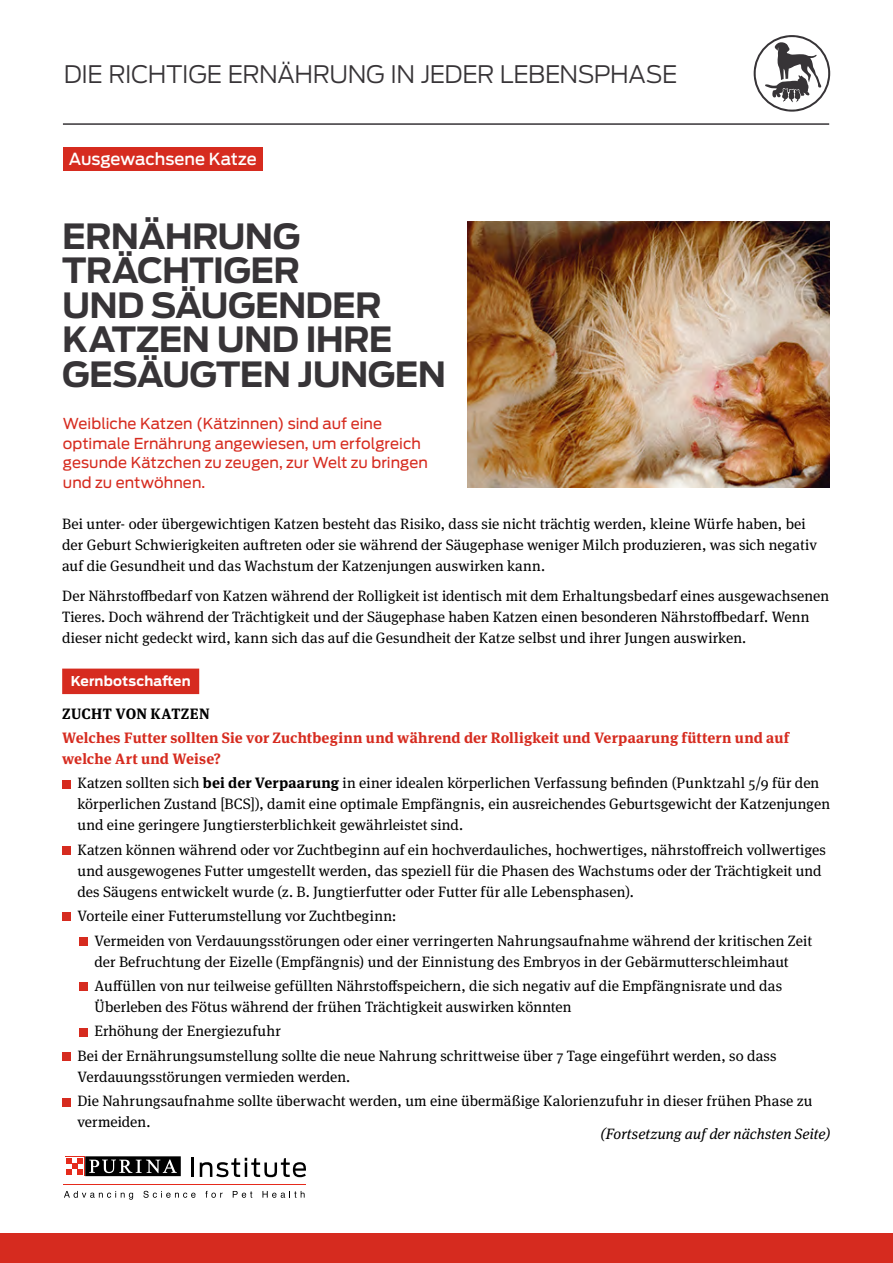
<style>
.page{position:relative;width:893px;height:1263px;background:#fff}
.page>*{position:absolute;margin:0;border:0;box-sizing:border-box;transform-origin:0 0}
.t1{font:700 34.5px/34.5px "Antenna";letter-spacing:-.025em;color:#373437}
.t2{font:300 24px "Antenna";letter-spacing:-.015em;color:#373437}
.t3{font:500 16.5px "Antenna";letter-spacing:-.005em;color:#fff}
.t4{font:15px/21px "Meta Serif Pro";letter-spacing:.005em;color:#000}
.t5{font:15px/19.5px "Antenna";color:#d62b1f}
.t6{font:700 15px/21px "Meta Serif Pro";letter-spacing:.005em;color:#d62b1f}
.t7{font:italic 15px "Meta Serif Pro";letter-spacing:.005em;color:#000}
.t8{font:700 15px "Meta Serif Pro";letter-spacing:.025em;color:#000}
.t9{font:700 13.5px "Antenna";letter-spacing:.01em;color:#fff}
.s1{font-weight:700}
</style>
<div class="page">
<svg style="left:754px;top:35px;width:76px;height:77px"></svg>
<div style="left:0;top:1233px;width:893px;height:30px;background:#d62b1f"></div>
<hr style="left:63px;top:123px;width:766px;height:2px;background:#373437">
<hr style="left:64px;top:1184px;width:242px;height:1px;background:#e52a1b">
<svg style="left:192px;top:1158px;width:2px;height:19px"></svg>
<svg style="left:200px;top:1158px;width:106px;height:19px"></svg>
<svg style="left:64px;top:1191px;width:69px;height:9px"></svg>
<svg style="left:143px;top:1191px;width:53px;height:7px"></svg>
<svg style="left:205px;top:1191px;width:18px;height:7px"></svg>
<svg style="left:233px;top:1191px;width:19px;height:7px"></svg>
<svg style="left:262px;top:1191px;width:43px;height:7px"></svg>
<svg style="left:85px;top:1176px;width:96px;height:1px"></svg>
<svg style="left:65px;top:1156px;width:20px;height:20px"></svg>
<div style="left:85px;top:1156px;width:96px;height:20px;background:#000"></div>
<svg style="left:89px;top:1159px;width:88px;height:14px"></svg>
<div style="left:65px;top:1157px;width:19px;height:18px;background:#fff"></div>
<svg style="left:66px;top:1158px;width:17px;height:17px"></svg>
<img style="left:468px;top:221px;width:361px;height:267px">
<div style="left:63px;top:147px;width:200px;height:24px;background:#d62b1f"></div>
<div style="left:62px;top:669px;width:137px;height:25px;background:#d62b1f"></div>
<div style="left:62px;top:780px;width:9px;height:8px;background:#d62b1f"></div>
<div style="left:62px;top:846px;width:9px;height:9px;background:#d62b1f"></div>
<div style="left:62px;top:913px;width:9px;height:8px;background:#d62b1f"></div>
<div style="left:79px;top:937px;width:9px;height:9px;background:#d62b1f"></div>
<div style="left:79px;top:982px;width:9px;height:9px;background:#d62b1f"></div>
<div style="left:79px;top:1028px;width:9px;height:8px;background:#d62b1f"></div>
<div style="left:62px;top:1052px;width:9px;height:9px;background:#d62b1f"></div>
<div style="left:62px;top:1098px;width:9px;height:8px;background:#d62b1f"></div>
<h2 class="t2" style="left:64px;top:58px;width:615px">DIE RICHTIGE ERNÄHRUNG IN JEDER LEBENSPHASE</h2>
<p class="t3" style="left:69px;top:148px;width:189px">Ausgewachsene Katze</p>
<h1 class="t1" style="left:62px;top:219px;width:385px">ERNÄHRUNG<br>TRÄCHTIGER<br>UND SÄUGENDER<br>KATZEN UND IHRE<br>GESÄUGTEN JUNGEN</h1>
<p class="t5" style="left:63px;top:414px;width:366px">Weibliche Katzen (Kätzinnen) sind auf eine optimale Ernährung angewiesen, um erfolgreich gesunde Kätzchen zu zeugen, zur Welt zu bringen und zu entwöhnen.</p>
<p class="t4" style="left:62px;top:513px;width:756px">Bei unter- oder übergewichtigen Katzen besteht das Risiko, dass sie nicht trächtig werden, kleine Würfe haben, bei der Geburt Schwierigkeiten auftreten oder sie während der Säugephase weniger Milch produzieren, was sich negativ auf die Gesundheit und das Wachstum der Katzenjungen auswirken kann.</p>
<p class="t4" style="left:62px;top:584px;width:768px">Der Nährstoffbedarf von Katzen während der Rolligkeit ist identisch mit dem Erhaltungsbedarf eines ausgewachsenen<br>Tieres. Doch während der Trächtigkeit und der Säugephase haben Katzen einen besonderen Nährstoffbedarf. Wenn dieser nicht gedeckt wird, kann sich das auf die Gesundheit der Katze selbst und ihrer Jungen auswirken.</p>
<p class="t9" style="left:71px;top:671px;width:122px">Kernbotschaften</p>
<p class="t8" style="left:62px;top:701px;width:149px">ZUCHT VON KATZEN</p>
<p class="t6" style="left:62px;top:726px;width:728px">Welches Futter sollten Sie vor Zuchtbeginn und während der Rolligkeit und Verpaarung füttern und auf welche Art und Weise?</p>
<p class="t4" style="left:77px;top:772px;width:754px">Katzen sollten sich <span class="s1">bei der Verpaarung</span> in einer idealen körperlichen Verfassung befinden (Punktzahl 5/9 für den körperlichen Zustand [BCS]), damit eine optimale Empfängnis, ein ausreichendes Geburtsgewicht der Katzenjungen und eine geringere Jungtiersterblichkeit gewährleistet sind.</p>
<p class="t4" style="left:77px;top:838px;width:750px">Katzen können während oder vor Zuchtbeginn auf ein hochverdauliches, hochwertiges, nährstoffreich vollwertiges und ausgewogenes Futter umgestellt werden, das speziell für die Phasen des Wachstums oder der Trächtigkeit und des Säugens entwickelt wurde (z. B. Jungtierfutter oder Futter für alle Lebensphasen).</p>
<p class="t4" style="left:94px;top:903px;width:719px;line-height:24.5px;text-indent:-17px">Vorteile einer Futterumstellung vor Zuchtbeginn:<br>Vermeiden von Verdauungsstörungen oder einer verringerten Nahrungsaufnahme während der kritischen Zeit</p>
<p class="t4" style="left:94px;top:948px;width:696px;line-height:24.5px">der Befruchtung der Eizelle (Empfängnis) und der Einnistung des Embryos in der Gebärmutterschleimhaut<br>Auffüllen von nur teilweise gefüllten Nährstoffspeichern, die sich negativ auf die Empfängnisrate und das</p>
<p class="t4" style="left:94px;top:995px;width:479px">Überleben des Fötus während der frühen Trächtigkeit auswirken könnten</p>
<p class="t4" style="left:94px;top:1020px;width:188px">Erhöhung der Energiezufuhr</p>
<p class="t4" style="left:77px;top:1044px;width:701px">Bei der Ernährungsumstellung sollte die neue Nahrung schrittweise über 7 Tage eingeführt werden, so dass</p>
<p class="t4" style="left:77px;top:1064px;width:737px;line-height:24.5px">Verdauungsstörungen vermieden werden.<br>Die Nahrungsaufnahme sollte überwacht werden, um eine übermäßige Kalorienzufuhr in dieser frühen Phase zu</p>
<p class="t4" style="left:77px;top:1111px;width:75px">vermeiden.</p>
<p class="t7" style="left:600px;top:1123px;width:231px">(Fortsetzung auf der nächsten Seite)</p>
</div>
